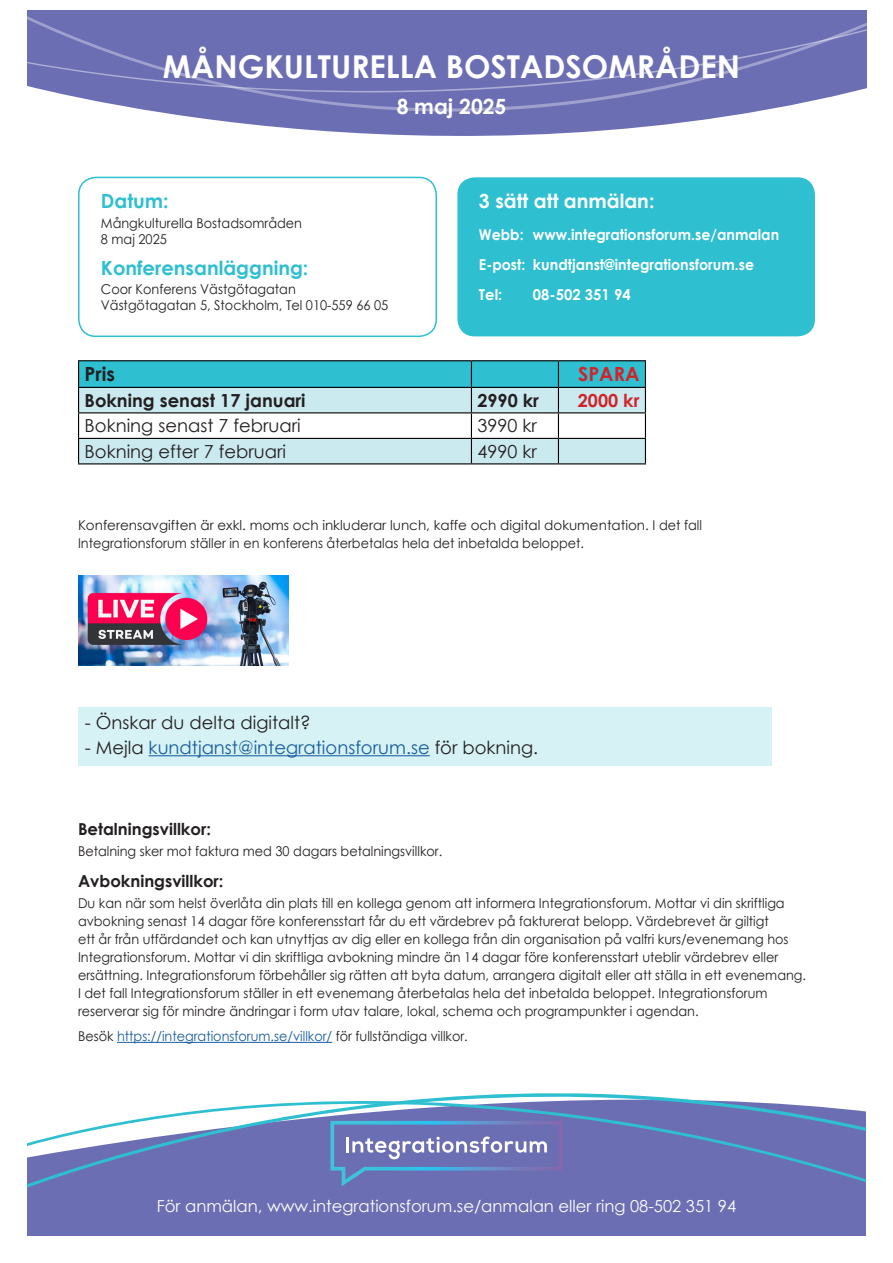
<style>
.page{position:relative;width:893px;height:1263px;background:#fff}
.page>*{position:absolute;margin:0;border:0;box-sizing:border-box;transform-origin:0 0}
.t1{font:700 31.5px "Century Gothic";color:#fff}
.t2{font:700 21px "Century Gothic";color:#fff}
.t3{font:700 19.5px "Century Gothic";color:#2ebfd1}
.t4{font:700 19.5px "Century Gothic";color:#fff}
.Paragraph_Style_1{font:700 19.5px "Century Gothic";color:#d1232a}
.Paragraph_Style_1-2{font:700 19.5px "Century Gothic";color:#231f20}
.Paragraph_Style_1-3{font:18px "Century Gothic";color:#231f20}
.t5{font:18px "Century Gothic";color:#175d9e}
.Paragraph_Style_1-4{font:700 18px "Century Gothic";color:#231f20}
.leipis{font:18px "Century Gothic";color:#231f20}
.leipis-2{font:700 18px "Century Gothic";color:#231f20}
.leipis-3{font:700 18px "Century Gothic";color:#d1232a}
.t6{font:16.5px "Century Gothic";color:#fff}
.t7{font:700 16.5px "Century Gothic";color:#231f20}
.t8{font:700 15px "Century Gothic";color:#fff;scale:.95 1}
.t9{font:700 15px "Century Gothic";color:#fff}
.t10{font:13.5px/18px "Century Gothic";color:#231f20;scale:.95 1}
.t11{font:13.5px/18px "Century Gothic";color:#231f20}
.t12{font:13.5px "Century Gothic";color:#175d9e;scale:.95 1}
.s1{color:#231f20}
</style>
<div class="page">
<div style="left:457px;top:177px;width:358px;height:159px;background:#2ebfd1;border-radius:17px"></div>
<div style="left:78px;top:177px;width:359px;height:160px;border:2px solid #2ebfd1;border-radius:17px"></div>
<div style="left:27px;top:1226px;width:839px;height:10px;background:#6c6eb3"></div>
<svg style="left:27px;top:1096px;width:839px;height:130px;background:#7e87bf"></svg>
<svg style="left:165px;top:113px;width:582px;height:23px;fill:#6c6eb3"></svg>
<svg style="left:62px;top:94px;width:780px;height:19px;background:#8182bd"></svg>
<div style="left:27px;top:11px;width:839px;height:83px;background:#6c6eb3"></div>
<hr style="left:117px;top:1042px;width:215px;height:1px;background:#175d9e">
<div style="left:78px;top:708px;width:693px;height:58px;background:#d6f2f5"></div>
<hr style="left:149px;top:755px;width:281px;height:1px;background:#175d9e">
<img style="left:78px;top:576px;width:210px;height:90px">
<hr style="left:78px;top:360px;width:393px;height:1px;background:#000">
<hr style="left:471px;top:360px;width:87px;height:1px;background:#000">
<hr style="left:558px;top:360px;width:88px;height:1px;background:#000">
<svg style="left:78px;top:361px;width:568px;height:102px"></svg>
<hr style="left:78px;top:463px;width:393px;height:1px;background:#000">
<hr style="left:471px;top:463px;width:87px;height:1px;background:#000">
<hr style="left:558px;top:463px;width:88px;height:1px;background:#000">
<svg style="left:330px;top:1121px;width:232px;height:65px;background:#7380bd"></svg>
<p class="t1" style="left:163px;top:43px;width:579px">MÅNGKULTURELLA BOSTADSOMRÅDEN</p>
<p class="t2" style="left:397px;top:91px;width:111px">8 maj 2025</p>
<p class="t3" style="left:101px;top:187px;width:69px">Datum:</p>
<p class="t10" style="left:101px;top:214px;width:213px;line-height:16.2px">Mångkulturella Bostadsområden<br>8 maj 2025</p>
<p class="t3" style="left:101px;top:253px;width:209px">Konferensanläggning:</p>
<p class="t10" style="left:101px;top:281px;width:304px;line-height:16.2px">Coor Konferens Västgötagatan<br>Västgötagatan 5, Stockholm, Tel 010-559 66 05</p>
<p class="t4" style="left:479px;top:187px;width:177px">3 sätt att anmälan:</p>
<p class="t8" style="left:479px;top:223px;width:318px">Webb: www.integrationsforum.se/anmalan</p>
<p class="t8" style="left:479px;top:253px;width:291px">E-post: kundtjanst@integrationsforum.se</p>
<p class="t9" style="left:479px;top:283px;width:25px">Tel:</p>
<p class="t9" style="left:533px;top:283px;width:99px">08-502 351 94</p>
<p class="Paragraph_Style_1-2" style="left:85px;top:359px;width:32px">Pris</p>
<p class="Paragraph_Style_1" style="left:578px;top:359px;width:63px">SPARA</p>
<p class="Paragraph_Style_1-4" style="left:85px;top:387px;width:223px">Bokning senast 17 januari</p>
<p class="leipis-2" style="left:477px;top:387px;width:63px">2990 kr</p>
<p class="leipis-3" style="left:578px;top:387px;width:63px">2000 kr</p>
<p class="Paragraph_Style_1-3" style="left:85px;top:413px;width:218px">Bokning senast 7 februari</p>
<p class="leipis" style="left:477px;top:413px;width:61px">3990 kr</p>
<p class="Paragraph_Style_1-3" style="left:85px;top:439px;width:203px">Bokning efter 7 februari</p>
<p class="leipis" style="left:477px;top:439px;width:61px">4990 kr</p>
<p class="t11" style="left:78px;top:516px;width:625px">Konferensavgiften är exkl. moms och inkluderar lunch, kaffe och digital dokumentation. I det fall<br>Integrationsforum ställer in en konferens återbetalas hela det inbetalda beloppet.</p>
<p class="Paragraph_Style_1-3" style="left:85px;top:709px;width:227px">- Önskar du delta digitalt?</p>
<p class="t5" style="left:85px;top:735px;width:455px"><span class="s1">- Mejla</span> kundtjanst@integrationsforum.se <span class="s1">för bokning.</span></p>
<p class="t7" style="left:78px;top:816px;width:134px">Betalningsvillkor:</p>
<p class="t10" style="left:78px;top:842px;width:385px">Betalning sker mot faktura med 30 dagars betalningsvillkor.</p>
<p class="t7" style="left:78px;top:868px;width:147px">Avbokningsvillkor:</p>
<p class="t10" style="left:78px;top:893px;width:768px">Du kan när som helst överlåta din plats till en kollega genom att informera Integrationsforum. Mottar vi din skriftliga avbokning senast 14 dagar före konferensstart får du ett värdebrev på fakturerat belopp. Värdebrevet är giltigt<br>ett år från utfärdandet och kan utnyttjas av dig eller en kollega från din organisation på valfri kurs/evenemang hos Integrationsforum. Mottar vi din skriftliga avbokning mindre än 14 dagar före konferensstart uteblir värdebrev eller ersättning. Integrationsforum förbehåller sig rätten att byta datum, arrangera digitalt eller att ställa in ett evenemang.<br>I det fall Integrationsforum ställer in ett evenemang återbetalas hela det inbetalda beloppet. Integrationsforum reserverar sig för mindre ändringar i form utav talare, lokal, schema och programpunkter i agendan.</p>
<p class="t12" style="left:78px;top:1027px;width:412px"><span class="s1">Besök</span> https://integrationsforum.se/villkor/ <span class="s1">för fullständiga villkor.</span></p>
<p class="t6" style="left:157px;top:1195px;width:581px">För anmälan, www.integrationsforum.se/anmalan eller ring 08-502 351 94</p>
</div>
